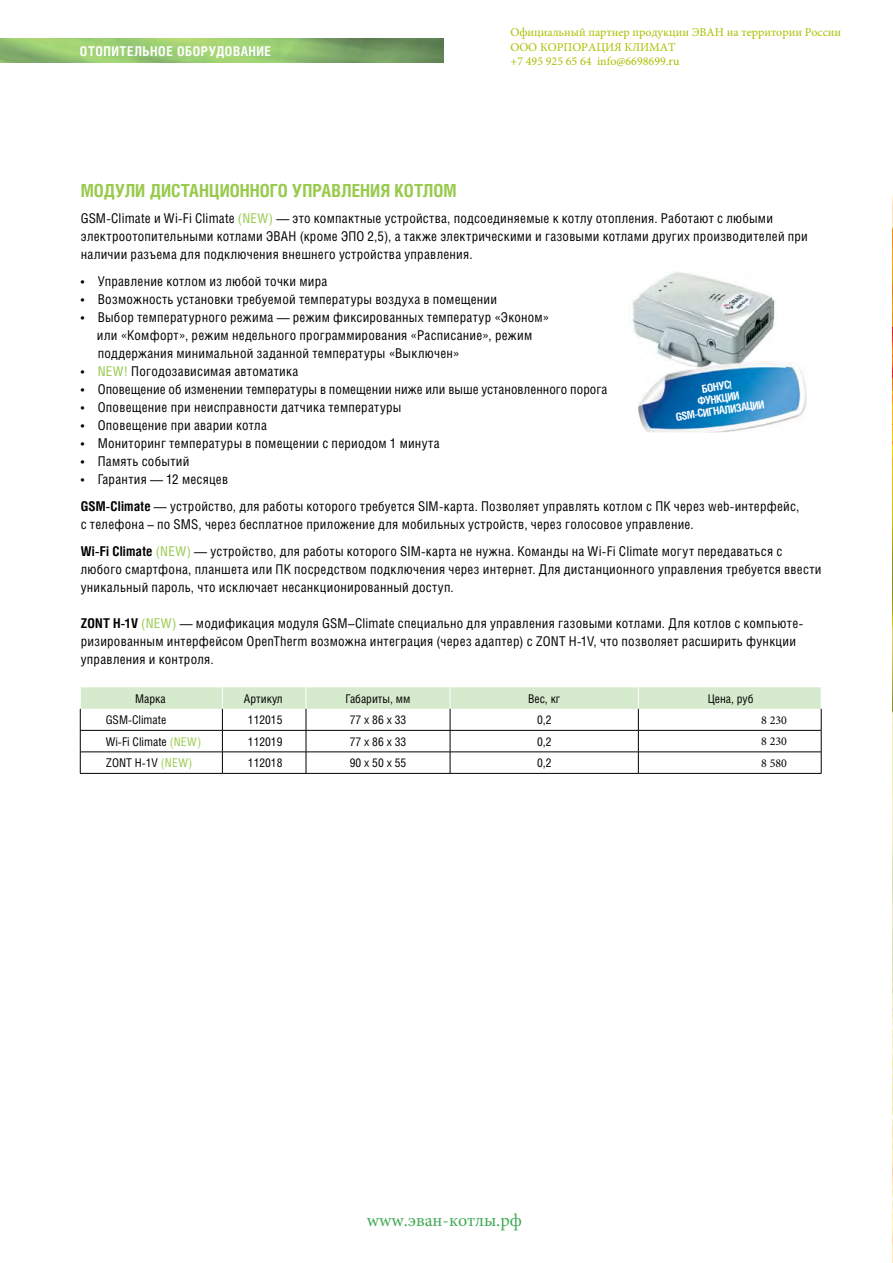
<style>
.page{position:relative;width:893px;height:1263px;background:#fff}
.page>*{position:absolute;margin:0;border:0;box-sizing:border-box;transform-origin:0 0}
.t1{font:700 18px "Helios Cond";color:#98ca4c}
.t2{font:18px "Minion Pro";color:#40aa55}
.t3{font:13.5px/18px "Helios Cond";letter-spacing:.02em;color:#000}
.t4{font:13.5px "Helios Cond";color:#000}
.t5{font:700 13.5px "Helios Cond";letter-spacing:.04em;color:#fff}
.t6{font:12px "Helios Cond";color:#000}
.t7{font:12px/14.4px "Minion Pro";color:#aabf00}
.t8{font:12px "Minion Pro";color:#000}
.t9{font:700 11.1px/12px "Helios Cond";color:#fff;text-align:center}
.s1{color:#98ca4c}
.s2{font-weight:700}
</style>
<div class="page">
<img style="left:892px;top:195px;width:1px;height:1068px">
<img style="left:630px;top:272px;width:145px;height:89px">
<img style="left:638px;top:363px;width:169px;height:69px">
<img style="left:638px;top:361px;width:147px;height:23px">
<hr style="left:80px;top:773px;width:142px;height:1px;background:#000">
<hr style="left:222px;top:773px;width:84px;height:1px;background:#000">
<hr style="left:306px;top:773px;width:144px;height:1px;background:#000">
<hr style="left:450px;top:773px;width:188px;height:1px;background:#000">
<svg style="left:80px;top:687px;width:742px;height:86px"></svg>
<hr style="left:638px;top:730px;width:183px;height:1px;background:#000">
<hr style="left:638px;top:752px;width:183px;height:1px;background:#000">
<hr style="left:638px;top:773px;width:183px;height:1px;background:#000">
<img style="left:0;top:38px;width:443px;height:24px">
<p class="t5" style="left:80px;top:43px;width:193px">ОТОПИТЕЛЬНОЕ ОБОРУДОВАНИЕ</p>
<p class="t7" style="left:510px;top:25px;width:332px">Официальный партнер продукции ЭВАН на территории России<br>ООО КОРПОРАЦИЯ КЛИМАТ<br>+7 495 925 65 64 info@6698699.ru</p>
<h1 class="t1" style="left:81px;top:180px;width:377px">МОДУЛИ ДИСТАНЦИОННОГО УПРАВЛЕНИЯ КОТЛОМ</h1>
<p class="t3" style="left:81px;top:209px;width:729px">GSM-Climate и Wi-Fi Climate <span class="s1">(NEW)</span> — это компактные устройства, подсоединяемые к котлу отопления. Работают с любыми электроотопительными котлами ЭВАН (кроме ЭПО 2,5), а также электрическими и газовыми котлами других производителей при наличии разъема для подключения внешнего устройства управления.</p>
<p class="t3" style="left:81px;top:272px;width:248px">• Управление котлом из любой точки мира</p>
<p class="t3" style="left:81px;top:290px;width:418px">• Возможность установки требуемой температуры воздуха в помещении</p>
<p class="t3" style="left:97px;top:308px;width:454px;text-indent:-16px">• Выбор температурного режима — режим фиксированных температур «Эконом» или «Комфорт», режим недельного программирования «Расписание», режим поддержания минимальной заданной температуры «Выключен»</p>
<p class="t3" style="left:81px;top:362px;width:219px">• <span class="s1">NEW!</span> Погодозависимая автоматика</p>
<p class="t4" style="left:81px;top:381px;width:528px">• Оповещение об изменении температуры в помещении ниже или выше установленного порога</p>
<p class="t3" style="left:81px;top:398px;width:322px">• Оповещение при неисправности датчика температуры</p>
<p class="t3" style="left:81px;top:416px;width:188px">• Оповещение при аварии котла</p>
<p class="t3" style="left:81px;top:434px;width:360px">• Мониторинг температуры в помещении с периодом 1 минута</p>
<p class="t3" style="left:81px;top:452px;width:110px">• Память событий</p>
<p class="t3" style="left:81px;top:466px;width:720px;line-height:27px">• Гарантия — 12 месяцев<br><span class="s2">GSM-Climate</span> — устройство, для работы которого требуется SIM-карта. Позволяет управлять котлом с ПК через web-интерфейс,</p>
<p class="t3" style="left:81px;top:511px;width:703px;line-height:27px">с телефона – по SMS, через бесплатное приложение для мобильных устройств, через голосовое управление.<br><span class="s2">Wi-Fi Climate</span> <span class="s1">(NEW)</span> — устройство, для работы которого SIM-карта не нужна. Команды на Wi-Fi Climate могут передаваться с</p>
<p class="t3" style="left:81px;top:560px;width:742px">любого смартфона, планшета или ПК посредством подключения через интернет. Для дистанционного управления требуется ввести уникальный пароль, что исключает несанкционированный доступ.</p>
<p class="t3" style="left:81px;top:614px;width:724px"><span class="s2">ZONT H-1V</span> <span class="s1">(NEW)</span> — модификация модуля GSM – Climate специально для управления газовыми котлами. Для котлов с компьюте&shy;ризированным интерфейсом OpenTherm возможна интеграция (через адаптер) с ZONT H-1V, что позволяет расширить функции управления и контроля.</p>
<p class="t6" style="left:135px;top:691px;width:32px">Марка</p>
<p class="t6" style="left:244px;top:691px;width:40px">Артикул</p>
<p class="t6" style="left:346px;top:691px;width:66px">Габариты, мм</p>
<p class="t6" style="left:528px;top:691px;width:34px">Вес, кг</p>
<p class="t6" style="left:708px;top:691px;width:47px">Цена, руб</p>
<p class="t6" style="left:106px;top:713px;width:62px">GSM-Climate</p>
<p class="t6" style="left:248px;top:713px;width:36px">112015</p>
<p class="t6" style="left:350px;top:713px;width:58px">77 х 86 х 33</p>
<p class="t6" style="left:537px;top:713px;width:16px">0,2</p>
<p class="t8" style="left:761px;top:712px;width:27px">8 230</p>
<p class="t6" style="left:106px;top:734px;width:97px">Wi-Fi Climate <span class="s1">(NEW)</span></p>
<p class="t6" style="left:248px;top:734px;width:36px">112019</p>
<p class="t6" style="left:350px;top:734px;width:58px">77 х 86 х 33</p>
<p class="t6" style="left:537px;top:734px;width:16px">0,2</p>
<p class="t8" style="left:761px;top:733px;width:27px">8 230</p>
<p class="t6" style="left:106px;top:756px;width:88px">ZONT H-1V <span class="s1">(NEW)</span></p>
<p class="t6" style="left:248px;top:756px;width:36px">112018</p>
<p class="t6" style="left:350px;top:756px;width:58px">90 х 50 х 55</p>
<p class="t6" style="left:537px;top:756px;width:16px">0,2</p>
<p class="t8" style="left:761px;top:755px;width:27px">8 580</p>
<p class="t9" style="left:672px;top:387px;width:91px;rotate:-8deg">БОНУС!<br>ФУНКЦИИ<br>GSM -СИГНАЛИЗАЦИИ</p>
<h1 class="t2" style="left:367px;top:1208px;width:156px">www.эван-котлы.рф</h1>
</div>
